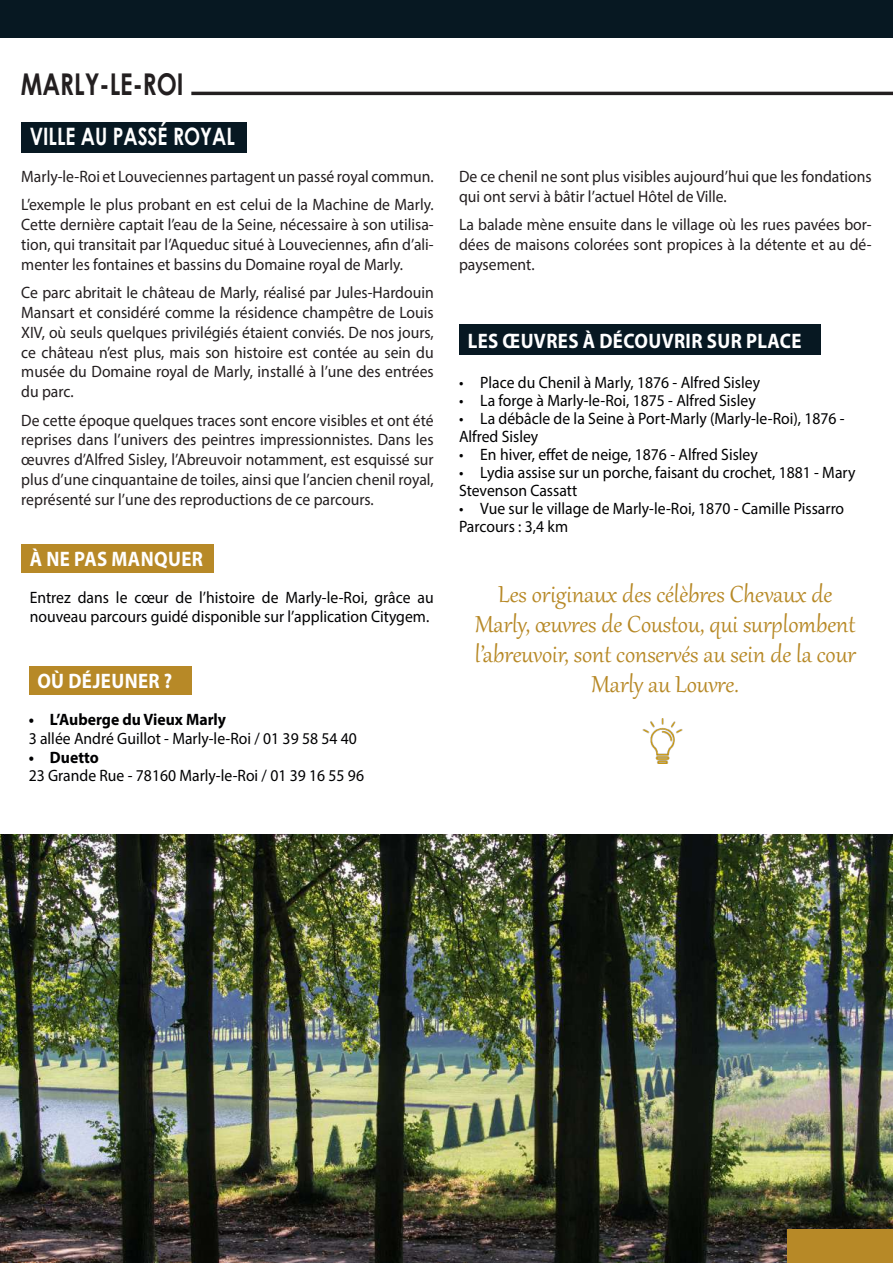
<style>
.page{position:relative;width:893px;height:1263px;background:#fff}
.page>*{position:absolute;margin:0;border:0;box-sizing:border-box;transform-origin:0 0}
.t1{font:700 30px "Century Gothic";color:#231f20;scale:.8 1}
.t2{font:28.5px/30px "Gabriola";color:#b78927;text-align:center}
.t3{font:700 24px "Century Gothic";color:#fff;scale:.8 1}
.t4{font:700 21px "Myriad Pro";letter-spacing:.02em;color:#fff;scale:.9 1}
.t5{font:16.5px/19.8px "Myriad Pro";color:#231e1f;text-align:justify;scale:.95 1}
.t6{font:16.5px/18px "Myriad Pro";color:#000002;scale:.95 1}
.t7{font:700 16.5px "Myriad Pro";color:#000002;scale:.95 1}
</style>
<div class="page">
<img style="left:0;top:834px;width:893px;height:429px">
<div style="left:21px;top:544px;width:193px;height:29px;background:#b78927"></div>
<div style="left:29px;top:666px;width:162px;height:29px;background:#b78927"></div>
<div style="left:21px;top:123px;width:226px;height:30px;background:#071822"></div>
<div style="left:459px;top:325px;width:362px;height:30px;background:#071822"></div>
<img style="left:642px;top:718px;width:41px;height:45px">
<div style="left:0;top:0;width:893px;height:38px;background:#071822"></div>
<hr style="left:191px;top:92px;width:702px;height:3px;background:#231f20">
<div style="left:788px;top:1229px;width:105px;height:34px;background:#b78927"></div>
<h1 class="t1" style="left:21px;top:61px;width:205px">MARLY-LE-ROI</h1>
<h3 class="t3" style="left:30px;top:118px;width:258px">VILLE AU PASSÉ ROYAL</h3>
<p class="t5" style="left:21px;top:162px;width:436px;line-height:28.3px">Marly-le-Roi et Louveciennes partagent un passé royal commun.<br>L’exemple le plus probant en est celui de la Machine de Marly.</p>
<p class="t5" style="left:21px;top:215px;width:436px">Cette dernière captait l’eau de la Seine, nécessaire à son utilisa&shy;tion, qui transitait par l’Aqueduc situé à Louveciennes, afin d’ali&shy;menter les fontaines et bassins du Domaine royal de Marly.</p>
<p class="t5" style="left:21px;top:282px;width:436px">Ce parc abritait le château de Marly, réalisé par Jules-Hardouin Mansart et considéré comme la résidence champêtre de Louis XIV, où seuls quelques privilégiés étaient conviés. De nos jours, ce château n’est plus, mais son histoire est contée au sein du musée du Domaine royal de Marly, installé à l’une des entrées du parc.</p>
<p class="t5" style="left:21px;top:410px;width:436px">De cette époque quelques traces sont encore visibles et ont été reprises dans l’univers des peintres impressionnistes. Dans les œuvres d’Alfred Sisley, l’Abreuvoir notamment, est esquissé sur plus d’une cinquantaine de toiles, ainsi que l’ancien chenil royal, représenté sur l’une des reproductions de ce parcours.</p>
<p class="t4" style="left:30px;top:545px;width:194px">À NE PAS MANQUER</p>
<p class="t6" style="left:30px;top:587px;width:427px;line-height:19.8px">Entrez dans le cœur de l’histoire de Marly-le-Roi, grâce au nouveau parcours guidé disponible sur l’application Citygem.</p>
<p class="t4" style="left:37px;top:668px;width:151px">OÙ DÉJEUNER ?</p>
<p class="t7" style="left:29px;top:709px;width:209px">• L’Auberge du Vieux Marly</p>
<p class="t6" style="left:29px;top:729px;width:347px">3 allée André Guillot - Marly-le-Roi / 01 39 58 54 40</p>
<p class="t7" style="left:29px;top:747px;width:75px">• Duetto</p>
<p class="t6" style="left:29px;top:766px;width:354px">23 Grande Rue - 78160 Marly-le-Roi / 01 39 16 55 96</p>
<p class="t5" style="left:459px;top:166px;width:436px">De ce chenil ne sont plus visibles aujourd’hui que les fondations qui ont servi à bâtir l’actuel Hôtel de Ville.</p>
<p class="t5" style="left:459px;top:215px;width:436px">La balade mène ensuite dans le village où les rues pavées bor&shy;dées de maisons colorées sont propices à la détente et au dé&shy;paysement.</p>
<p class="t4" style="left:468px;top:327px;width:372px">LES ŒUVRES À DÉCOUVRIR SUR PLACE</p>
<p class="t6" style="left:459px;top:373px;width:318px">• Place du Chenil à Marly, 1876 - Alfred Sisley</p>
<p class="t6" style="left:459px;top:391px;width:314px">• La forge à Marly-le-Roi, 1875 - Alfred Sisley</p>
<p class="t6" style="left:459px;top:409px;width:408px">• La débâcle de la Seine à Port-Marly (Marly-le-Roi), 1876 -<br>Alfred Sisley</p>
<p class="t6" style="left:459px;top:445px;width:316px">• En hiver, effet de neige, 1876 - Alfred Sisley</p>
<p class="t6" style="left:459px;top:463px;width:419px">• Lydia assise sur un porche, faisant du crochet, 1881 - Mary<br>Stevenson Cassatt</p>
<p class="t6" style="left:459px;top:499px;width:407px">• Vue sur le village de Marly-le-Roi, 1870 - Camille Pissarro<br>Parcours : 3,4 km</p>
<h2 class="t2" style="left:475px;top:577px;width:382px">Les originaux des célèbres Chevaux de Marly, œuvres de Coustou, qui surplombent l’abreuvoir, sont conservés au sein de la cour Marly au Louvre.</h2>
</div>
